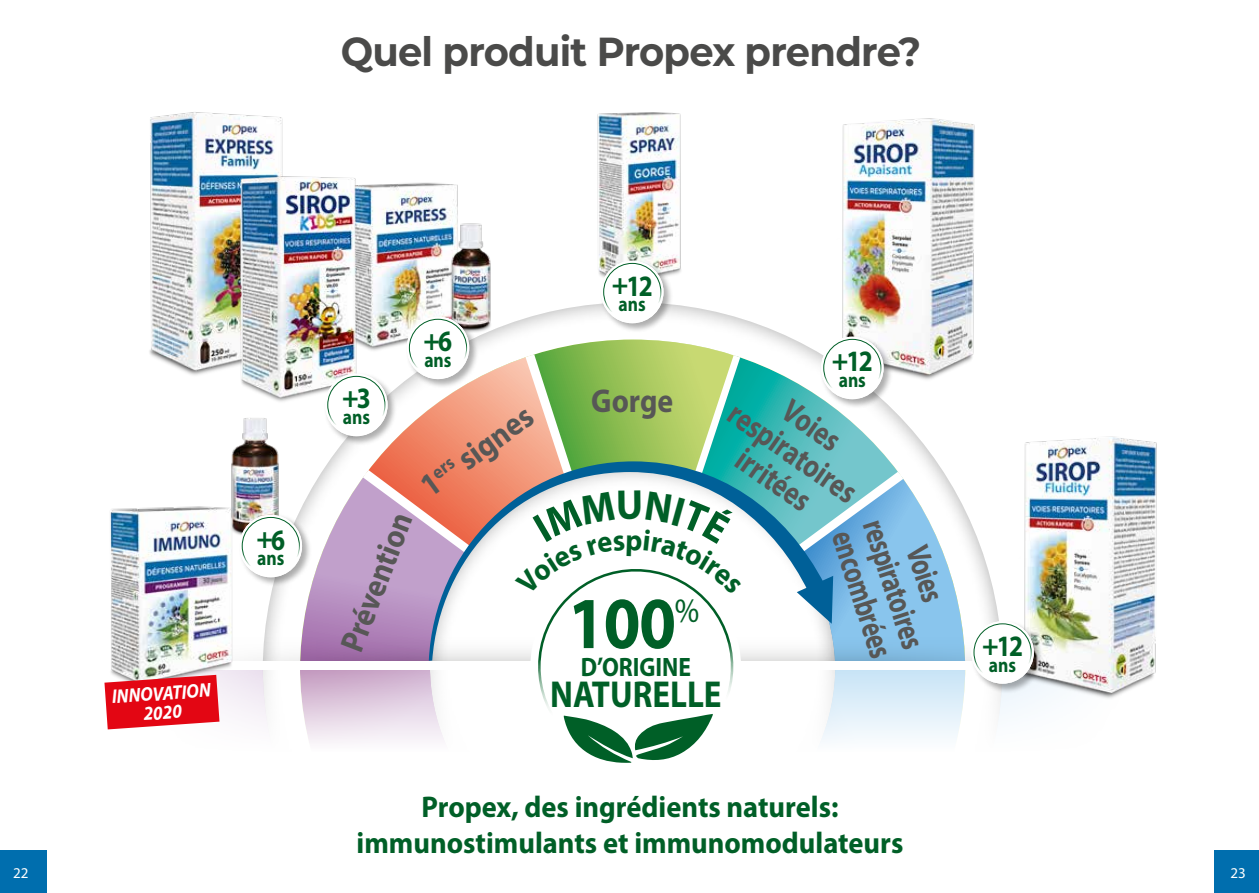
<style>
.page{position:relative;width:1259px;height:893px;background:#fff}
.page>*{position:absolute;margin:0;border:0;box-sizing:border-box;transform-origin:0 0}
.t1{font:700 73.8px "Myriad Pro";color:#005f27;scale:.9 1}
.t2{font:700 40.5px "Montserrat";letter-spacing:-.02em;color:#4a4a49;scale:.95 1}
.t3{font:700 37.65px "Myriad Pro";color:#005f27;scale:.88 1}
.t4{font:700 33.15px/33.2px "Myriad Pro";color:#575756;text-align:center;scale:.75 1}
.t5{font:700 33.15px/66.2px "Myriad Pro";color:#575756;text-align:center;scale:.8 1}
.t6{font:700 33.15px "Myriad Pro";color:#575756;scale:.9 1}
.t7{font:700 30px/36px "Myriad Pro";color:#005f27;text-align:center;scale:.95 1}
.t8{font:700 29.7px "Myriad Pro";color:#005f27;scale:.94 1}
.t9{font:700 26.7px "Myriad Pro";color:#005f27;scale:.88 1}
.t10{font:700 20.7px "Myriad Pro";color:#005f27;scale:.85 1}
.t11{font:italic 700 19.65px/19.2px "Myriad Pro";color:#fff;text-align:center;scale:.9 1}
.t12{font:15px "Myriad Pro";color:#fff}
</style>
<div class="page">
<div style="left:1214px;top:850px;width:45px;height:43px;background:#006eae"></div>
<div style="left:0;top:850px;width:47px;height:43px;background:#006eae"></div>
<div style="left:262px;top:301px;width:741px;height:359px;background:#000;opacity:.35"></div>
<svg style="left:256px;top:616px;width:747px;height:45px;background:#a8add4"></svg>
<svg style="left:107px;top:670px;width:155px;height:60px"></svg>
<img style="left:149px;top:112px;width:134px;height:263px">
<img style="left:107px;top:506px;width:149px;height:209px">
<img style="left:1015px;top:436px;width:142px;height:274px">
<img style="left:828px;top:118px;width:172px;height:281px">
<img style="left:577px;top:112px;width:119px;height:191px">
<img style="left:219px;top:425px;width:73px;height:122px">
<img style="left:375px;top:182px;width:83px;height:193px">
<img style="left:444px;top:217px;width:52px;height:116px">
<img style="left:219px;top:157px;width:156px;height:268px">
<svg style="left:429px;top:461px;width:396px;height:200px"></svg>
<svg style="left:797px;top:576px;width:36px;height:48px"></svg>
<div style="left:820px;top:335px;width:73px;height:74px;background:#000;opacity:.32"></div>
<div style="left:821px;top:337px;width:62px;height:62px;background:#fff;border-radius:50%"></div>
<div style="left:823px;top:339px;width:58px;height:58px;border:1px solid #005f27;border-radius:50%"></div>
<div style="left:970px;top:620px;width:74px;height:74px;background:#000;opacity:.32"></div>
<div style="left:971px;top:621px;width:63px;height:63px;background:#fff;border-radius:50%"></div>
<div style="left:973px;top:623px;width:58px;height:58px;border:1px solid #005f27;border-radius:50%"></div>
<div style="left:324px;top:372px;width:74px;height:74px;background:#000;opacity:.32"></div>
<div style="left:325px;top:374px;width:62px;height:62px;background:#fff;border-radius:50%"></div>
<div style="left:327px;top:376px;width:58px;height:58px;border:1px solid #005f27;border-radius:50%"></div>
<div style="left:406px;top:315px;width:73px;height:74px;background:#000;opacity:.32"></div>
<div style="left:407px;top:317px;width:62px;height:62px;background:#fff;border-radius:50%"></div>
<div style="left:409px;top:319px;width:58px;height:58px;border:1px solid #005f27;border-radius:50%"></div>
<div style="left:600px;top:259px;width:73px;height:74px;background:#000;opacity:.32"></div>
<div style="left:601px;top:261px;width:62px;height:62px;background:#fff;border-radius:50%"></div>
<div style="left:603px;top:263px;width:58px;height:58px;border:1px solid #005f27;border-radius:50%"></div>
<div style="left:239px;top:513px;width:73px;height:74px;background:#000;opacity:.32"></div>
<div style="left:239px;top:515px;width:63px;height:62px;background:#fff;border-radius:50%"></div>
<div style="left:242px;top:517px;width:58px;height:58px;border:1px solid #005f27;border-radius:50%"></div>
<svg style="left:528px;top:559px;width:215px;height:111px"></svg>
<svg style="left:300px;top:670px;width:715px;height:93px"></svg>
<svg style="left:104px;top:675px;width:115px;height:54px;background:#e42a34"></svg>
<svg style="left:515px;top:490px;width:227px;height:105px"></svg>
<h2 class="t2" style="left:341px;top:22px;width:612px">Quel produit Propex prendre?</h2>
<p class="t8" style="left:256px;top:522px;width:32px">+6</p>
<p class="t10" style="left:257px;top:547px;width:34px">ans</p>
<p class="t11" style="left:111px;top:687px;width:111px;rotate:-4deg">INNOVATION<br>2020</p>
<p class="t8" style="left:342px;top:381px;width:32px">+3</p>
<p class="t10" style="left:343px;top:406px;width:34px">ans</p>
<p class="t8" style="left:424px;top:324px;width:32px">+6</p>
<p class="t10" style="left:424px;top:349px;width:34px">ans</p>
<p class="t6" style="left:413px;top:474px;width:147px;rotate:-36deg">1<sup>ers</sup> signes</p>
<p class="t6" style="left:333px;top:644px;width:164px;rotate:-69deg">Prévention</p>
<p class="t8" style="left:612px;top:269px;width:45px">+12</p>
<p class="t10" style="left:618px;top:293px;width:34px">ans</p>
<p class="t6" style="left:591px;top:382px;width:93px">Gorge</p>
<p class="t8" style="left:832px;top:345px;width:45px">+12</p>
<p class="t10" style="left:838px;top:369px;width:34px">ans</p>
<p class="t5" style="left:796px;top:375px;width:106px;rotate:35deg">Voies irritées</p>
<p class="t5" style="left:750px;top:383px;width:188px;rotate:35deg">respiratoires</p>
<h1 class="t1" style="left:568px;top:582px;width:147px">100<sup>%</sup></h1>
<p class="t9" style="left:581px;top:652px;width:127px">D’ORIGINE</p>
<p class="t3" style="left:550px;top:673px;width:196px">NATURELLE</p>
<p class="t4" style="left:920px;top:505px;width:180px;rotate:72deg">Voies respiratoires encombrées</p>
<p class="t7" style="left:357px;top:789px;width:577px">Propex, des ingrédients naturels: immunostimulants et immunomodulateurs</p>
<p class="t8" style="left:982px;top:629px;width:45px">+12</p>
<p class="t10" style="left:989px;top:653px;width:34px">ans</p>
<p class="t12" style="left:13px;top:864px;width:17px">22</p>
<p class="t12" style="left:1230px;top:863px;width:17px">23</p>
</div>
